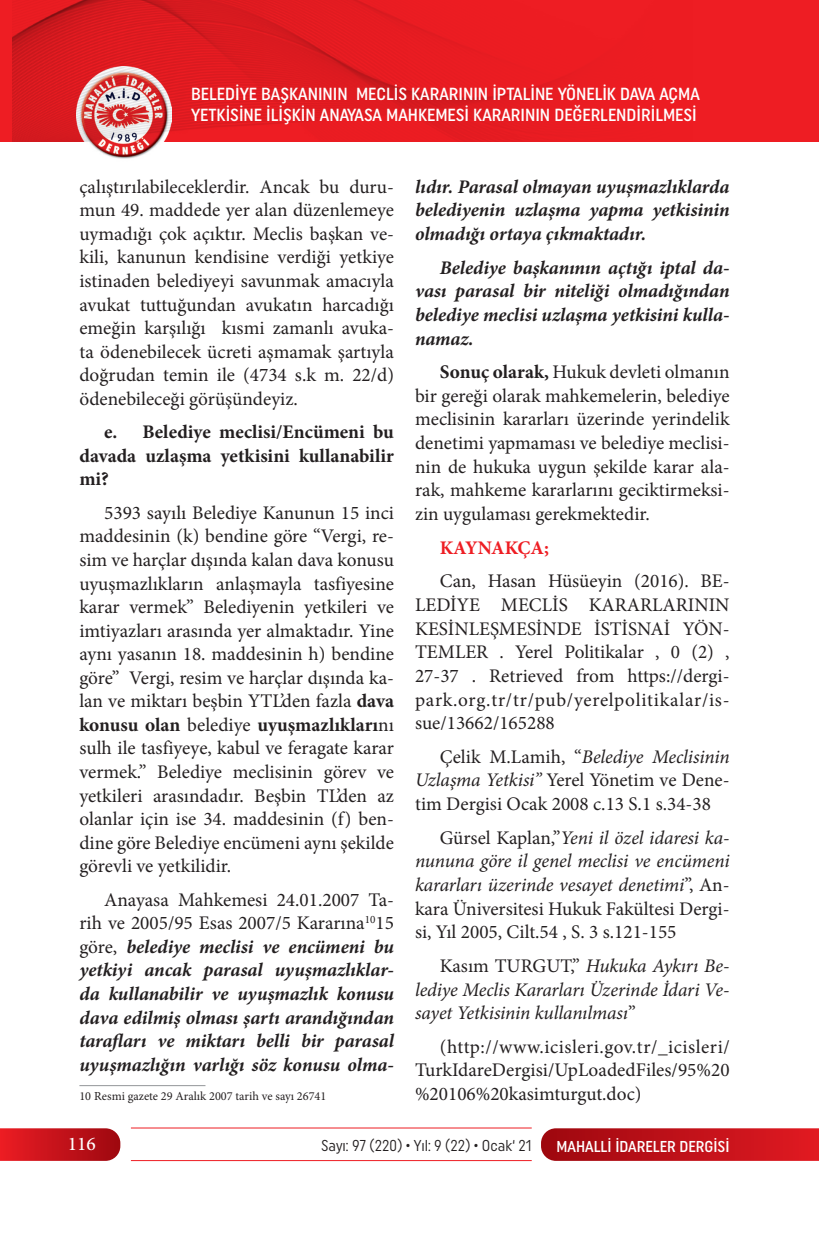
<style>
.page{position:relative;width:819px;height:1241px;background:#fff}
.page>*{position:absolute;margin:0;border:0;box-sizing:border-box;transform-origin:0 0}
.t1{font:19.25px/23.6px "Minion Pro";color:#231f20;text-align:justify}
.t2{font:italic 700 19.25px/23.6px "Minion Pro";letter-spacing:-.005em;color:#231f20;text-align:justify}
.t3{font:italic 19.25px/23.6px "Minion Pro";letter-spacing:-.01em;color:#231f20;text-align:justify}
.t4{font:700 19.25px/23.6px "Minion Pro";color:#231f20;text-align:justify}
.t5{font:700 19.25px "Minion Pro";letter-spacing:-.01em;color:#ee1d23}
.t6{font:500 19.25px "Minion Pro";color:#fff}
.t7{font:500 17.5px/21px "Uniform Condensed";color:#fff}
.t8{font:15.75px "Uniform Condensed";color:#231f20;scale:.95 1}
.t9{font:500 15.75px "Uniform Condensed";color:#fff}
.t10{font:12.25px "Minion Pro";color:#231f20}
.s1{font-weight:700}
.s2{font-weight:400;font-style:normal}
.s3{font-style:italic}
.s4{font-style:normal}
</style>
<div class="page">
<svg style="left:541px;top:1128px;width:278px;height:32px;background:#c0151d"></svg>
<svg style="left:0;top:1128px;width:120px;height:32px;background:#c61920"></svg>
<hr style="left:131px;top:1127px;width:400px;height:1px;background:#ee1d23">
<hr style="left:131px;top:1159px;width:400px;height:1px;background:#ee1d23">
<div style="left:0;top:0;width:819px;height:141px;background:#ee1d23"></div>
<img style="left:76px;top:141px;width:96px;height:18px">
<img style="left:13px;top:0;width:550px;height:141px">
<hr style="left:79px;top:1084px;width:126px;height:1px;background:#939598">
<p class="t7" style="left:191px;top:83px;width:510px">BELEDİYE BAŞKANININ MECLİS KARARININ İPTALİNE YÖNELİK DAVA AÇMA<br>YETKİSİNE İLİŞKİN ANAYASA MAHKEMESİ KARARININ DEĞERLENDİRİLMESİ</p>
<p class="t1" style="left:79px;top:175px;width:316px">çalıştırılabileceklerdir. Ancak bu duru&shy;mun 49. maddede yer alan düzenlemeye uymadığı çok açıktır. Meclis başkan ve&shy;kili, kanunun kendisine verdiği yetkiye istinaden belediyeyi savunmak amacıyla avukat tuttuğundan avukatın harcadığı emeğin karşılığı kısmi zamanlı avuka&shy;ta ödenebilecek ücreti aşmamak şartıyla doğrudan temin ile (4734 s.k m. 22/d) ödenebileceği görüşündeyiz.</p>
<p class="t4" style="left:79px;top:420px;width:316px;text-indent:25px">e. Belediye meclisi/Encümeni bu davada uzlaşma yetkisini kullanabilir mi?</p>
<p class="t1" style="left:79px;top:501px;width:316px;text-indent:25px">5393 sayılı Belediye Kanunun 15 inci maddesinin (k) bendine göre “Vergi, re&shy;sim ve harçlar dışında kalan dava konusu uyuşmazlıkların anlaşmayla tasfiyesine karar vermek” Belediyenin yetkileri ve imtiyazları arasında yer almaktadır. Yine aynı yasanın 18. maddesinin h) bendine göre” Vergi, resim ve harçlar dışında ka&shy;lan ve miktarı beşbin YTL’den fazla <span class="s1">dava konusu olan</span> belediye <span class="s1">uyuşmazlıkları</span>nı sulh ile tasfiyeye, kabul ve feragate karar vermek.” Belediye meclisinin görev ve yetkileri arasındadır. Beşbin TL’den az olanlar için ise 34. maddesinin (f) ben&shy;dine göre Belediye encümeni aynı şekilde görevli ve yetkilidir.</p>
<p class="t2" style="left:79px;top:887px;width:316px;text-indent:25px"><span class="s2">Anayasa Mahkemesi 24.01.2007 Ta&shy;rih ve 2005/95 Esas 2007/5 Kararına</span><sup>10</sup><span class="s2">15 göre,</span> belediye meclisi ve encümeni bu yetkiyi ancak parasal uyuşmazlıklar&shy;da kullanabilir ve uyuşmazlık konusu dava edilmiş olması şartı arandığından tarafları ve miktarı belli bir parasal uyuşmazlığın varlığı söz konusu olma-</p>
<p class="t10" style="left:79px;top:1087px;width:248px">10 Resmi gazete 29 Aralık 2007 tarih ve sayı 26741</p>
<p class="t2" style="left:415px;top:174px;width:316px">lıdır. Parasal olmayan uyuşmazlıklarda belediyenin uzlaşma yapma yetkisinin olmadığı ortaya çıkmaktadır.</p>
<p class="t2" style="left:415px;top:255px;width:316px;text-indent:25px">Belediye başkanının açtığı iptal da&shy;vası parasal bir niteliği olmadığından belediye meclisi uzlaşma yetkisini kulla&shy;namaz.</p>
<p class="t1" style="left:415px;top:360px;width:316px;text-indent:25px"><span class="s1">Sonuç olarak,</span> Hukuk devleti olmanın bir gereği olarak mahkemelerin, belediye meclisinin kararları üzerinde yerindelik denetimi yapmaması ve belediye meclisi&shy;nin de hukuka uygun şekilde karar ala&shy;rak, mahkeme kararlarını geciktirmeksi&shy;zin uygulaması gerekmektedir.</p>
<p class="t5" style="left:440px;top:534px;width:111px">KAYNAKÇA;</p>
<p class="t1" style="left:415px;top:569px;width:316px;text-indent:25px">Can, Hasan Hüsüeyin (2016). BE-LEDİYE MECLİS KARARLARININ KESİNLEŞMESİNDE İSTİSNAİ YÖN-TEMLER . Yerel Politikalar , 0 (2) , 27-37 . Retrieved from https://dergi&shy;park.org.tr/tr/pub/yerelpolitikalar/is&shy;sue/13662/165288</p>
<p class="t1" style="left:415px;top:744px;width:316px;text-indent:25px">Çelik M.Lamih, “<span class="s3">Belediye Meclisinin Uzlaşma Yetkisi”</span> Yerel Yönetim ve Dene&shy;tim Dergisi Ocak 2008 c.13 S.1 s.34-38</p>
<p class="t1" style="left:415px;top:825px;width:316px;text-indent:25px">Gürsel Kaplan,”<span class="s3">Yeni il özel idaresi ka&shy;nununa göre il genel meclisi ve encümeni kararları üzerinde vesayet denetimi</span>”, An&shy;kara Üniversitesi Hukuk Fakültesi Dergi&shy;si, Yıl 2005, Cilt.54 , S. 3 s.121-155</p>
<p class="t3" style="left:415px;top:953px;width:316px;text-indent:25px"><span class="s4">Kasım TURGUT,”</span> Hukuka Aykırı Be&shy;lediye Meclis Kararları Üzerinde İdari Ve&shy;sayet Yetkisinin kullanılması<span class="s4">”</span></p>
<p class="t1" style="left:415px;top:1034px;width:316px;text-indent:25px">(http://www.icisleri.gov.tr/_icisleri/ TurkIdareDergisi/UpLoadedFiles/95%20 %20106%20kasimturgut.doc)</p>
<p class="t6" style="left:68px;top:1131px;width:29px">116</p>
<p class="t8" style="left:321px;top:1136px;width:223px">Sayı: 97 (220) • Yıl: 9 (22) • Ocak‘ 21</p>
<p class="t9" style="left:556px;top:1136px;width:175px">MAHALLİ İDARELER DERGİSİ</p>
</div>
